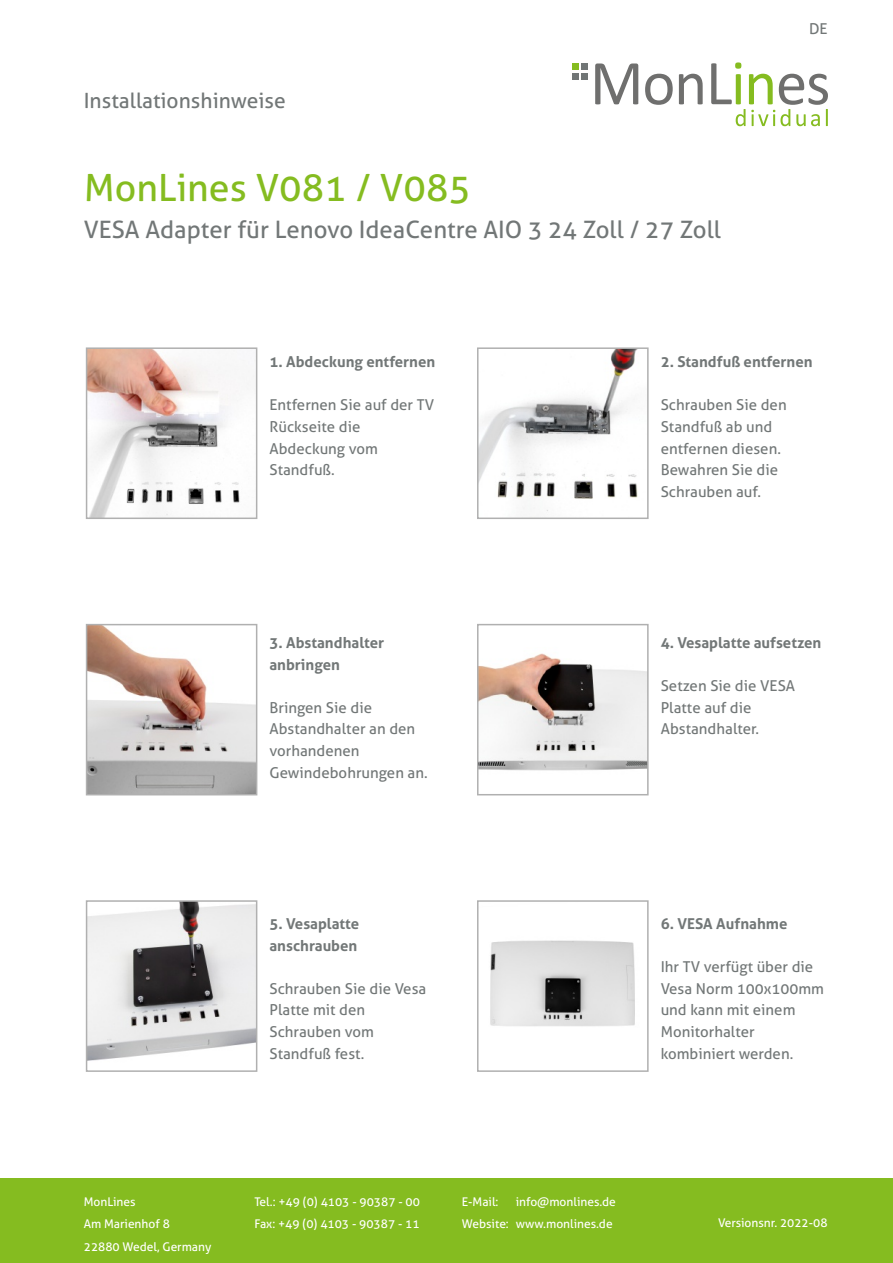
<style>
.page{position:relative;width:893px;height:1263px;background:#fff}
.page>*{position:absolute;margin:0;border:0;box-sizing:border-box;transform-origin:0 0}
.t1{font:37.5px "Aller";color:#85bc20}
.t2{font:24px "Aller";color:#727777}
.t3{font:21px "Aller";color:#727777}
.t4{font:15px/21.6px "Aller";color:#727777}
.t5{font:700 15px/21.6px "Aller";color:#727777}
.t6{font:12px "Aller";color:#fff}
</style>
<div class="page">
<svg style="left:595px;top:63px;width:43px;height:41px"></svg>
<svg style="left:645px;top:74px;width:28px;height:31px"></svg>
<svg style="left:679px;top:74px;width:24px;height:30px"></svg>
<svg style="left:711px;top:62px;width:117px;height:64px"></svg>
<svg style="left:573px;top:64px;width:15px;height:6px"></svg>
<div style="left:573px;top:73px;width:6px;height:7px;background:#717676"></div>
<div style="left:582px;top:73px;width:6px;height:7px;background:#717676"></div>
<div style="left:0;top:1178px;width:893px;height:85px;background:#85bc20"></div>
<img style="left:89px;top:350px;width:165px;height:166px">
<div style="left:86px;top:347px;width:171px;height:172px;border:2px solid #b0b0b0"></div>
<img style="left:480px;top:350px;width:158px;height:161px">
<div style="left:477px;top:347px;width:172px;height:172px;border:2px solid #b0b0b0"></div>
<img style="left:89px;top:627px;width:165px;height:165px">
<div style="left:86px;top:624px;width:171px;height:171px;border:2px solid #b0b0b0"></div>
<img style="left:480px;top:653px;width:166px;height:118px">
<div style="left:477px;top:624px;width:172px;height:171px;border:2px solid #b0b0b0"></div>
<img style="left:89px;top:903px;width:165px;height:158px">
<div style="left:86px;top:900px;width:171px;height:172px;border:2px solid #b0b0b0"></div>
<img style="left:490px;top:940px;width:145px;height:86px">
<div style="left:477px;top:900px;width:172px;height:172px;border:2px solid #b0b0b0"></div>
<h3 class="t3" style="left:84px;top:88px;width:203px">Installationshinweise</h3>
<h1 class="t1" style="left:84px;top:166px;width:388px">MonLines V081 / V085</h1>
<h2 class="t2" style="left:84px;top:215px;width:639px">VESA Adapter für Lenovo IdeaCentre AIO 3 24 Zoll / 27 Zoll</h2>
<p class="t4" style="left:809px;top:18px;width:20px">DE</p>
<p class="t5" style="left:269px;top:351px;width:167px">1. Abdeckung entfernen</p>
<p class="t4" style="left:269px;top:394px;width:166px">Entfernen Sie auf der TV<br>Rückseite die<br>Abdeckung vom<br>Standfuß.</p>
<p class="t5" style="left:661px;top:351px;width:153px">2. Standfuß entfernen</p>
<p class="t4" style="left:661px;top:394px;width:127px">Schrauben Sie den<br>Standfuß ab und entfernen diesen.<br>Bewahren Sie die<br>Schrauben auf.</p>
<p class="t5" style="left:269px;top:632px;width:116px">3. Abstandhalter anbringen</p>
<p class="t4" style="left:269px;top:697px;width:160px">Bringen Sie die<br>Abstandhalter an den vorhandenen<br>Gewindebohrungen an.</p>
<p class="t5" style="left:269px;top:913px;width:91px">5. Vesaplatte anschrauben</p>
<p class="t4" style="left:269px;top:978px;width:158px">Schrauben Sie die Vesa<br>Platte mit den<br>Schrauben vom<br>Standfuß fest.</p>
<p class="t5" style="left:661px;top:632px;width:162px">4. Vesaplatte aufsetzen</p>
<p class="t4" style="left:661px;top:675px;width:136px">Setzen Sie die VESA<br>Platte auf die<br>Abstandhalter.</p>
<p class="t5" style="left:661px;top:913px;width:128px">6. VESA Aufnahme</p>
<p class="t4" style="left:661px;top:956px;width:165px">Ihr TV verfügt über die<br>Vesa Norm 100x100mm und kann mit einem<br>Monitorhalter kombiniert werden.</p>
<p class="t6" style="left:84px;top:1195px;width:53px">MonLines</p>
<p class="t6" style="left:254px;top:1195px;width:167px">Tel.: +49 (0) 4103 - 90387 - 00</p>
<p class="t6" style="left:462px;top:1195px;width:38px">E-Mail:</p>
<p class="t6" style="left:516px;top:1195px;width:102px">info@monlines.de</p>
<p class="t6" style="left:84px;top:1217px;width:88px">Am Marienhof 8</p>
<p class="t6" style="left:254px;top:1217px;width:167px">Fax: +49 (0) 4103 - 90387 - 11</p>
<p class="t6" style="left:462px;top:1217px;width:152px">Website: www.monlines.de</p>
<p class="t6" style="left:84px;top:1240px;width:129px">22880 Wedel, Germany</p>
<p class="t6" style="left:718px;top:1215px;width:111px">Versionsnr. 2022-08</p>
</div>
